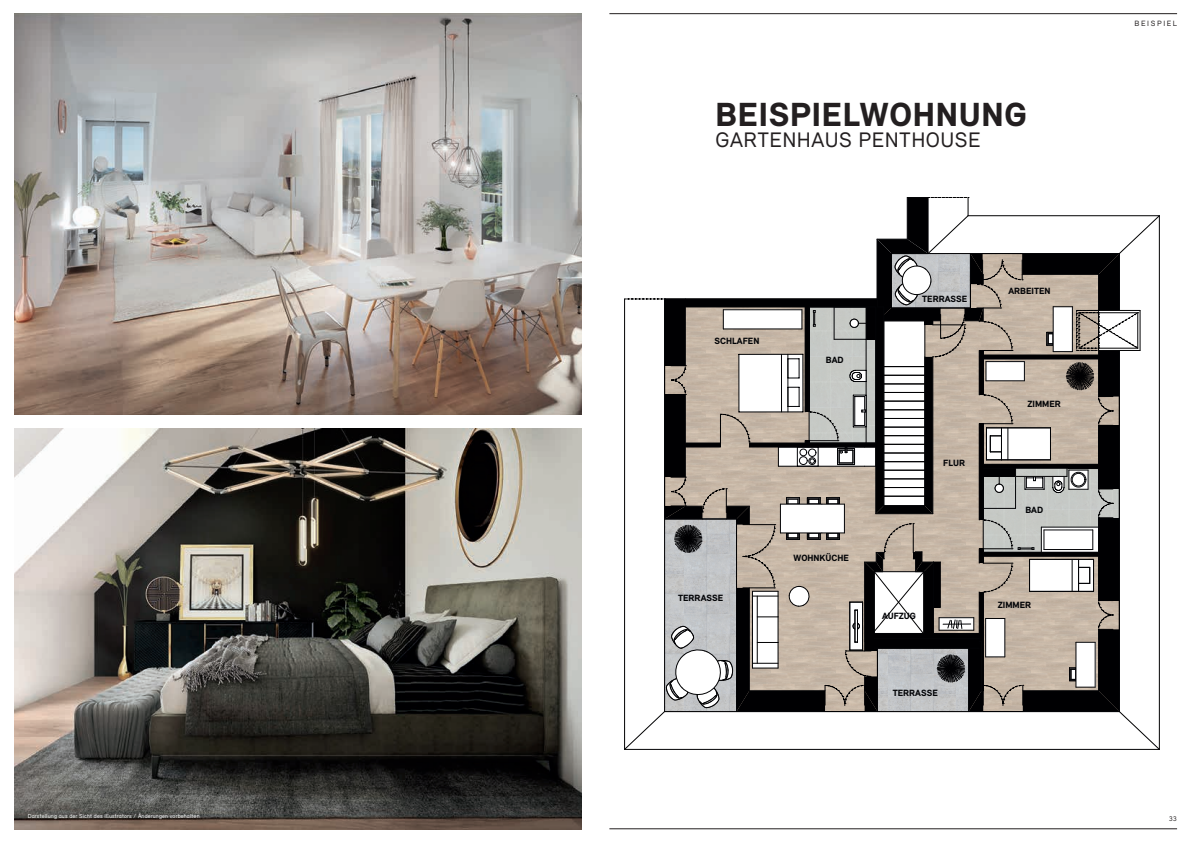
<style>
.page{position:relative;width:1191px;height:842px;background:#fff}
.page>*{position:absolute;margin:0;border:0;box-sizing:border-box;transform-origin:0 0}
.t1{font:900 34.3px "Relevant";letter-spacing:.02em;color:#231f20}
.t2{font:21.6px "Relevant";letter-spacing:.02em;color:#231f20}
.t3{font:900 9.3px "Relevant";color:#030407}
.t4{font:7.9px "Relevant";letter-spacing:.2em;color:#231f20}
.t5{font:6.9px "Relevant";color:#231f20}
.t6{font:5.9px "Relevant";letter-spacing:.02em;color:#fff}
</style>
<div class="page">
<img style="left:14px;top:13px;width:567px;height:401px">
<img style="left:14px;top:428px;width:567px;height:401px">
<hr style="left:609px;top:13px;width:568px;height:1px;background:#231f20">
<hr style="left:609px;top:828px;width:568px;height:1px;background:#231f20">
<hr style="left:1159px;top:216px;width:1px;height:533px;background:#000002">
<svg style="left:624px;top:197px;width:535px;height:553px"></svg>
<div style="left:1071px;top:472px;width:15px;height:15px;border:1px solid #030407;border-radius:50%"></div>
<div style="left:1072px;top:473px;width:12px;height:13px;border:1px solid #030407;border-radius:50%"></div>
<p class="t6" style="left:28px;top:812px;width:173px">Darstellung aus der Sicht des Illustrators / Änderungen vorbehalten</p>
<h1 class="t1" style="left:715px;top:94px;width:313px">BEISPIELWOHNUNG</h1>
<h2 class="t2" style="left:715px;top:127px;width:266px">GARTENHAUS PENTHOUSE</h2>
<p class="t3" style="left:714px;top:335px;width:46px">SCHLAFEN</p>
<p class="t3" style="left:678px;top:592px;width:47px">TERRASSE</p>
<p class="t3" style="left:826px;top:354px;width:19px">BAD</p>
<p class="t3" style="left:821px;top:359px;width:19px">BAD</p>
<p class="t3" style="left:793px;top:552px;width:57px">WOHNKÜCHE</p>
<p class="t3" style="left:922px;top:293px;width:47px">TERRASSE</p>
<p class="t3" style="left:1008px;top:285px;width:44px">ARBEITEN</p>
<p class="t3" style="left:943px;top:457px;width:23px">FLUR</p>
<p class="t3" style="left:1027px;top:399px;width:35px">ZIMMER</p>
<p class="t3" style="left:1025px;top:504px;width:19px">BAD</p>
<p class="t3" style="left:882px;top:611px;width:35px">AUFZUG</p>
<p class="t3" style="left:892px;top:687px;width:47px">TERRASSE</p>
<p class="t3" style="left:997px;top:599px;width:35px">ZIMMER</p>
<p class="t4" style="left:1134px;top:19px;width:44px">BEISPIEL</p>
<p class="t5" style="left:1169px;top:814px;width:9px">33</p>
</div>
